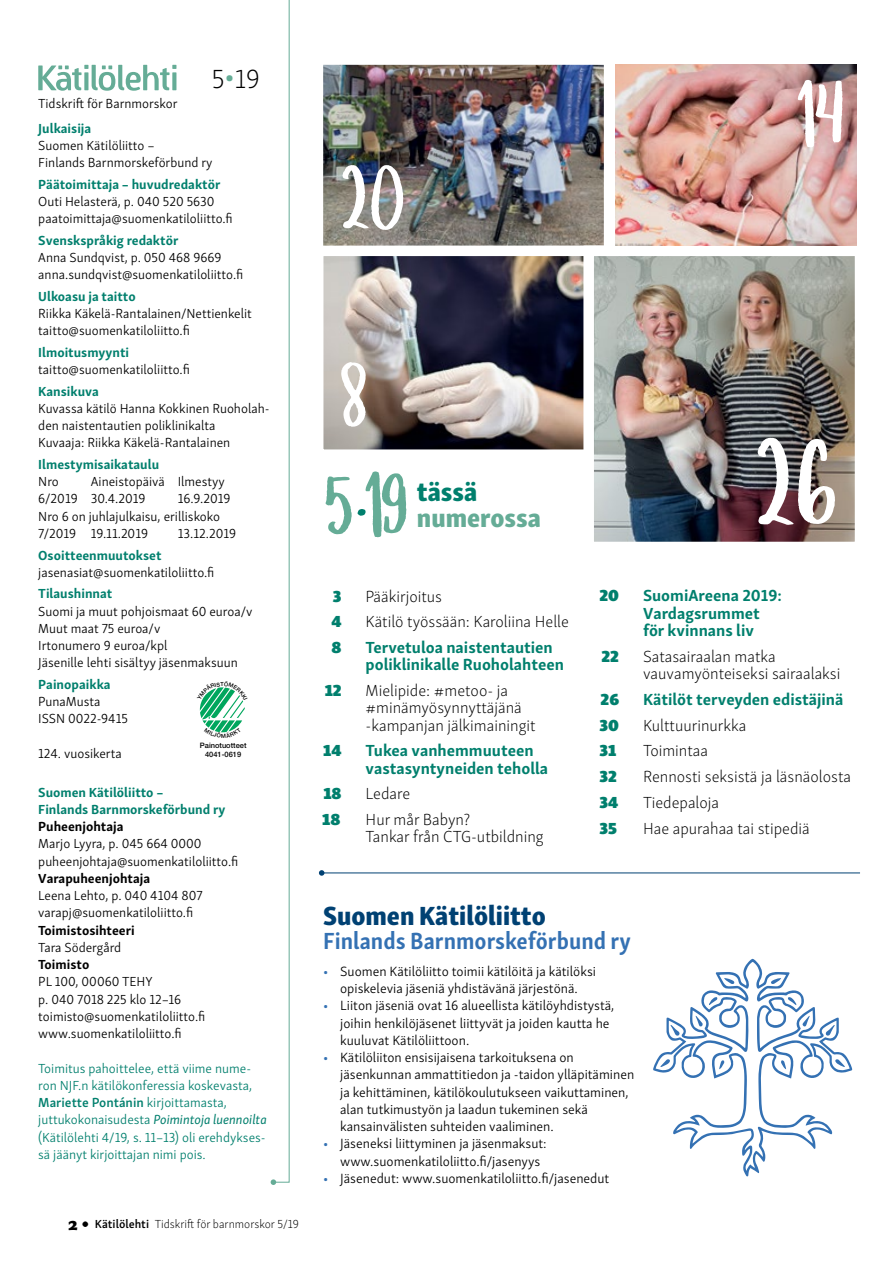
<style>
.page{position:relative;width:893px;height:1263px;background:#fff}
.page>*{position:absolute;margin:0;border:0;box-sizing:border-box;transform-origin:0 0}
.t1{font:165px "Imperfectly";color:#fff}
.t2{font:120px "Imperfectly";color:#fff}
.t3{font:117px "Imperfectly";color:#65ac96}
.t4{font:27px "Skolar Sans Latn Cn Eb";color:#004173}
.t5{font:27px "Skolar Sans Latn Cn Eb";color:#65ac96}
.t6{font:27px "Skolar Sans Latn Cn Eb";color:#007f6d}
.t7{font:27px "Skolar Sans Latn El";color:#000}
.t8{font:700 24px "Skolar Sans Latn Cn";color:#3471b3}
.t9{font:16.5px/17.2px "Skolar Sans Latn El";color:#000}
.t10{font:700 16.5px/17.2px "Skolar Sans Latn";color:#007f6d}
.t11{font:16.5px "Skolar Sans Latn Bl";color:#007f6d}
.t12{font:300 13.8px/17.2px "Skolar Sans Latn";color:#000}
.t13{font:300 13.5px/17.2px "Skolar Sans Latn";color:#000}
.t14{font:300 13.5px/17.2px "Skolar Sans Latn";color:#007f6d}
.t15{font:700 13.5px/17.2px "Skolar Sans Latn";color:#007f6d}
.t16{font:700 13.5px "Skolar Sans Latn";color:#000}
.t17{font:12px "Skolar Sans Latn El";color:#000}
.t18{font:500 7.5px/8.7px "Helvetica Neue";color:#000;text-align:center}
.t19{font:500 5.25px/6.3px "Helvetica Neue LT Std";color:#000;text-align:center}
.s1{color:#65ac96}
.s2{font-weight:600}
.s3{font-weight:400;font-style:italic}
.s4{font-family:"Tzimmes";font-weight:900;font-size:16.5px}
.s5{font-family:"Tzimmes";font-weight:900;font-size:19.5px}
.s6{font-family:"Skolar Sans Latn";font-weight:600}
.s7{color:#007f6d}
.s8{color:#3471b3}
</style>
<div class="page">
<img style="left:323px;top:65px;width:281px;height:175px">
<img style="left:323px;top:240px;width:281px;height:210px">
<img style="left:594px;top:257px;width:260px;height:284px">
<svg style="left:270px;top:0;width:20px;height:1183px"></svg>
<svg style="left:271px;top:1179px;width:5px;height:6px"></svg>
<svg style="left:38px;top:65px;width:138px;height:26px"></svg>
<svg style="left:172px;top:72px;width:4px;height:18px"></svg>
<svg style="left:653px;top:959px;width:199px;height:218px"></svg>
<hr style="left:322px;top:872px;width:538px;height:1px;background:#004173">
<svg style="left:319px;top:870px;width:5px;height:6px"></svg>
<img style="left:615px;top:65px;width:241px;height:181px">
<svg style="left:199px;top:687px;width:46px;height:46px"></svg>
<p class="t13" style="left:38px;top:94px;width:141px">Tidskrift för Barnmorskor</p>
<h3 class="t7" style="left:212px;top:59px;width:50px">5<span class="s1">•</span>19</h3>
<p class="t15" style="left:38px;top:118px;width:55px">Julkaisija</p>
<p class="t13" style="left:38px;top:136px;width:176px">Suomen Kätilöliitto –<br>Finlands Barnmorskeförbund ry</p>
<p class="t15" style="left:38px;top:174px;width:184px">Päätoimittaja – huvudredaktör</p>
<p class="t13" style="left:38px;top:192px;width:196px">Outi Helasterä, p. 040 520 5630 paatoimittaja@suomenkatiloliitto.fi</p>
<p class="t15" style="left:38px;top:230px;width:142px">Svenskspråkig redaktör</p>
<p class="t13" style="left:38px;top:248px;width:206px">Anna Sundqvist, p. 050 468 9669 anna.sundqvist@suomenkatiloliitto.fi</p>
<p class="t15" style="left:38px;top:286px;width:99px">Ulkoasu ja taitto</p>
<p class="t13" style="left:38px;top:304px;width:215px">Riikka Käkelä-Rantalainen/Nettienkelit taitto@suomenkatiloliitto.fi</p>
<p class="t15" style="left:38px;top:342px;width:92px">Ilmoitusmyynti</p>
<p class="t13" style="left:38px;top:360px;width:153px">taitto@suomenkatiloliitto.fi</p>
<p class="t15" style="left:38px;top:381px;width:62px">Kansikuva</p>
<p class="t13" style="left:38px;top:399px;width:231px">Kuvassa kätilö Hanna Kokkinen Ruoholah&shy;den naistentautien poliklinikalta<br>Kuvaaja: Riikka Käkelä-Rantalainen</p>
<p class="t15" style="left:38px;top:454px;width:122px">Ilmestymisaikataulu</p>
<p class="t13" style="left:38px;top:472px;width:22px">Nro</p>
<p class="t13" style="left:38px;top:472px;width:188px;text-indent:53px">Aineistopäivä Ilmestyy<br>6/2019 30.4.2019</p>
<p class="t13" style="left:38px;top:489px;width:194px;text-indent:139px">16.9.2019<br>Nro 6 on juhlajulkaisu, erilliskoko<br>7/2019 19.11.2019</p>
<p class="t13" style="left:178px;top:524px;width:60px">13.12.2019</p>
<p class="t15" style="left:38px;top:545px;width:125px">Osoitteenmuutokset</p>
<p class="t13" style="left:38px;top:563px;width:178px">jasenasiat@suomenkatiloliitto.fi</p>
<p class="t15" style="left:38px;top:584px;width:76px">Tilaushinnat</p>
<p class="t13" style="left:38px;top:601px;width:216px">Suomi ja muut pohjoismaat 60 euroa/v<br>Muut maat 75 euroa/v<br>Irtonumero 9 euroa/kpl<br>Jäsenille lehti sisältyy jäsenmaksuun</p>
<p class="t15" style="left:38px;top:674px;width:74px">Painopaikka</p>
<p class="t13" style="left:38px;top:692px;width:91px">PunaMusta<br>ISSN 0022-9415</p>
<p class="t13" style="left:38px;top:744px;width:85px">124. vuosikerta</p>
<p class="t15" style="left:38px;top:782px;width:189px">Suomen Kätilöliitto –<br>Finlands Barnmorskeförbund ry</p>
<p class="t16" style="left:38px;top:815px;width:87px">Puheenjohtaja</p>
<p class="t13" style="left:38px;top:834px;width:201px">Marjo Lyyra, p. 045 664 0000 puheenjohtaja@suomenkatiloliitto.fi</p>
<p class="t16" style="left:38px;top:867px;width:113px">Varapuheenjohtaja</p>
<p class="t13" style="left:38px;top:886px;width:166px">Leena Lehto, p. 040 4104 807 varapj@suomenkatiloliitto.fi</p>
<p class="t16" style="left:38px;top:919px;width:98px">Toimistosihteeri</p>
<p class="t13" style="left:38px;top:938px;width:85px">Tara Södergård</p>
<p class="t16" style="left:38px;top:953px;width:53px">Toimisto</p>
<p class="t13" style="left:38px;top:972px;width:169px">PL 100, 00060 TEHY<br>p. 040 7018 225 klo 12–16 toimisto@suomenkatiloliitto.fi www.suomenkatiloliitto.fi</p>
<p class="t14" style="left:38px;top:1058px;width:230px">Toimitus pahoittelee, että viime nume&shy;ron NJF.n kätilökonferessia koskevasta, <span class="s2">Mariette Pontánin</span> kirjoittamasta, juttukokonaisudesta <span class="s3">Poimintoja luennoilta </span>(Kätilölehti 4/19, s. 11–13) oli erehdykses&shy;sä jäänyt kirjoittajan nimi pois.</p>
<p class="t19" style="left:206px;top:740px;width:34px">Painotuotteet<br>1234 5678</p>
<p class="t18" style="left:200px;top:741px;width:48px">Painotuotteet<br>4041-0619</p>
<p class="t17" style="left:68px;top:1216px;width:232px"><span class="s4">2</span> <span class="s5">•</span> <span class="s6">Kätilölehti</span> Tidskrift för barnmorskor 5/19</p>
<h2 class="t2" style="left:342px;top:137px;width:64px">20</h2>
<h2 class="t2" style="left:798px;top:54px;width:49px">14</h2>
<h2 class="t2" style="left:342px;top:335px;width:31px">8</h2>
<h3 class="t3" style="left:325px;top:446px;width:87px">5<span class="s7">·</span>19</h3>
<h3 class="t6" style="left:417px;top:469px;width:62px">tässä</h3>
<h3 class="t5" style="left:417px;top:495px;width:125px">numerossa</h3>
<p class="t11" style="left:333px;top:581px;width:10px">3</p>
<p class="t9" style="left:366px;top:586px;width:78px">Pääkirjoitus</p>
<p class="t11" style="left:331px;top:607px;width:12px">4</p>
<p class="t9" style="left:366px;top:612px;width:205px">Kätilö työssään: Karoliina Helle</p>
<p class="t11" style="left:332px;top:632px;width:12px">8</p>
<p class="t10" style="left:366px;top:637px;width:200px">Tervetuloa naistentautien poliklinikalle Ruoholahteen</p>
<p class="t11" style="left:325px;top:675px;width:18px">12</p>
<p class="t9" style="left:366px;top:681px;width:171px">Mielipide: #metoo- ja #minämyösynnyttäjänä -kampanjan jälkimainingit</p>
<p class="t11" style="left:323px;top:736px;width:20px">14</p>
<p class="t10" style="left:366px;top:740px;width:184px">Tukea vanhemmuuteen vastasyntyneiden teholla</p>
<p class="t11" style="left:323px;top:779px;width:20px">18</p>
<p class="t9" style="left:366px;top:784px;width:46px">Ledare</p>
<p class="t11" style="left:322px;top:804px;width:20px">18</p>
<p class="t9" style="left:366px;top:810px;width:180px">Hur mår Babyn?<br>Tankar från CTG-utbildning</p>
<h1 class="t1" style="left:758px;top:399px;width:82px">26</h1>
<p class="t11" style="left:600px;top:581px;width:21px">20</p>
<p class="t10" style="left:643px;top:586px;width:140px">SuomiAreena 2019:<br>Vardagsrummet för kvinnans liv</p>
<p class="t11" style="left:602px;top:641px;width:19px">22</p>
<p class="t9" style="left:643px;top:646px;width:199px">Satasairaalan matka vauvamyönteiseksi sairaalaksi</p>
<p class="t11" style="left:601px;top:684px;width:20px">26</p>
<p class="t10" style="left:643px;top:689px;width:202px">Kätilöt terveyden edistäjinä</p>
<p class="t11" style="left:600px;top:710px;width:21px">30</p>
<p class="t9" style="left:643px;top:715px;width:105px">Kulttuurinurkka</p>
<p class="t11" style="left:600px;top:736px;width:18px">31</p>
<p class="t9" style="left:643px;top:741px;width:66px">Toimintaa</p>
<p class="t11" style="left:600px;top:761px;width:19px">32</p>
<p class="t9" style="left:643px;top:767px;width:209px">Rennosti seksistä ja läsnäolosta</p>
<p class="t11" style="left:600px;top:787px;width:20px">34</p>
<p class="t9" style="left:643px;top:792px;width:78px">Tiedepaloja</p>
<p class="t11" style="left:600px;top:813px;width:19px">35</p>
<p class="t9" style="left:643px;top:818px;width:168px">Hae apurahaa tai stipediä</p>
<h3 class="t4" style="left:323px;top:893px;width:224px">Suomen Kätilöliitto</h3>
<h3 class="t8" style="left:323px;top:922px;width:309px">Finlands Barnmorskeförbund ry</h3>
<p class="t12" style="left:323px;top:961px;width:274px;text-align:center"><span class="s8">•</span> Suomen Kätilöliitto toimii kätilöitä ja kätilöksi opiskelevia jäseniä yhdistävänä järjestönä.</p>
<p class="t12" style="left:340px;top:996px;width:276px;text-indent:-17px"><span class="s8">•</span> Liiton jäseniä ovat 16 alueellista kätilöyhdistystä, joihin henkilöjäsenet liittyvät ja joiden kautta he kuuluvat Kätilöliittoon.</p>
<p class="t12" style="left:340px;top:1048px;width:296px;text-indent:-17px"><span class="s8">•</span> Kätilöliiton ensisijaisena tarkoituksena on jäsenkunnan ammattitiedon ja -taidon ylläpitäminen ja kehittäminen, kätilökoulutukseen vaikuttaminen, alan tutkimustyön ja laadun tukeminen sekä kansainvälisten suhteiden vaaliminen.</p>
<p class="t12" style="left:340px;top:1134px;width:208px;text-indent:-17px"><span class="s8">•</span> Jäseneksi liittyminen ja jäsenmaksut: www.suomenkatiloliitto.fi/jasenyys</p>
<p class="t12" style="left:323px;top:1168px;width:288px"><span class="s8">•</span> Jäsenedut: www.suomenkatiloliitto.fi/jasenedut</p>
</div>
